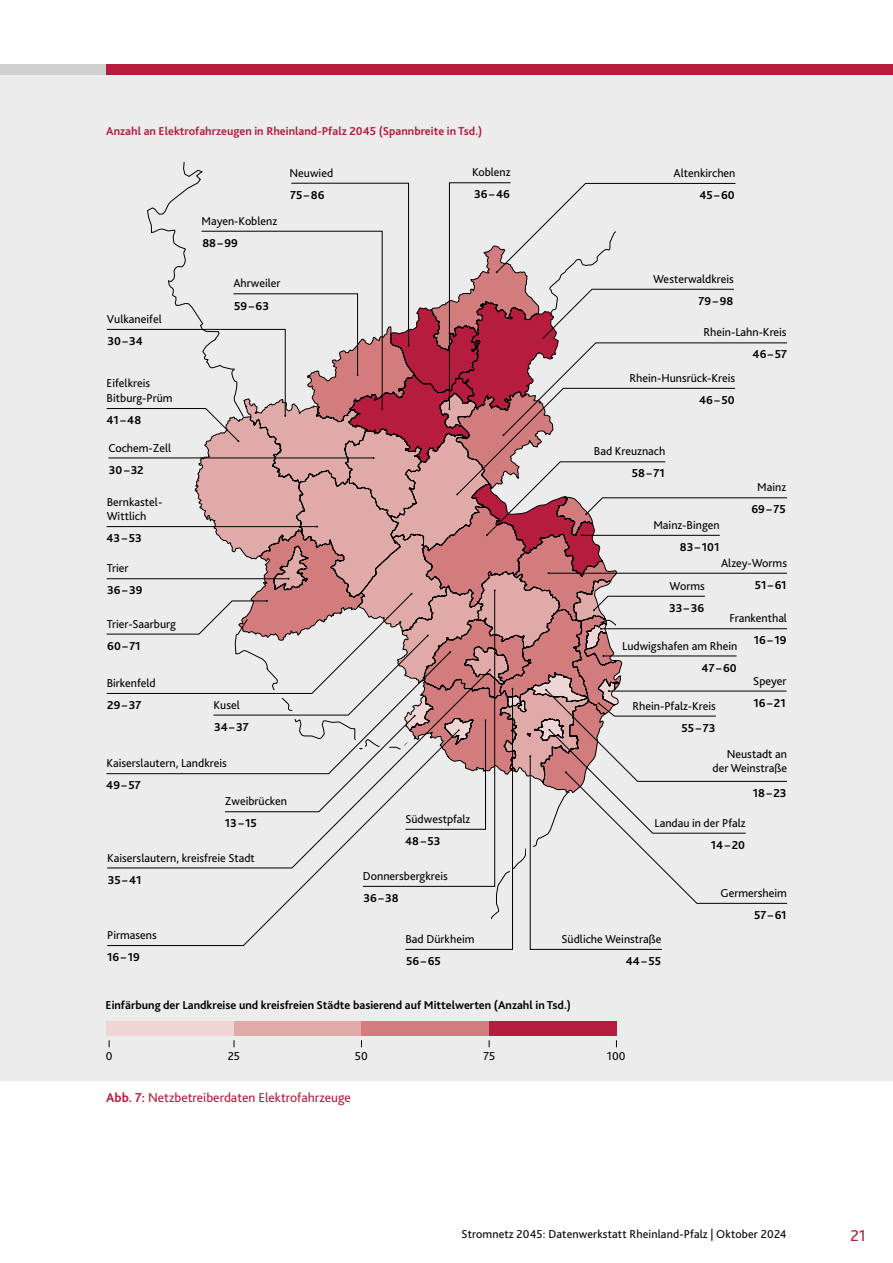
<style>
.page{position:relative;width:893px;height:1263px;background:#fff}
.page>*{position:absolute;margin:0;border:0;box-sizing:border-box;transform-origin:0 0}
.t1{font:16.5px "Bliss";color:#b61c3e}
.t2{font:13.5px "Bliss";color:#b61c3e}
.t3{font:12px/14.4px "Bliss";color:#000}
.t4{font:700 12px "Bliss";color:#000}
.t5{font:700 12px "Bliss";color:#b61c3e}
.s1{font-weight:700}
</style>
<div class="page">
<div style="left:0;top:74px;width:893px;height:1007px;background:#ececed"></div>
<div style="left:0;top:64px;width:106px;height:10px;background:#cfd0d0"></div>
<div style="left:106px;top:64px;width:787px;height:10px;background:#b61c3e"></div>
<svg style="left:106px;top:182px;width:681px;height:768px"></svg>
<div style="left:106px;top:1021px;width:128px;height:15px;background:#efd5d3"></div>
<div style="left:234px;top:1021px;width:127px;height:15px;background:#e0aaa8"></div>
<div style="left:361px;top:1021px;width:128px;height:15px;background:#d27c7e"></div>
<div style="left:489px;top:1021px;width:128px;height:15px;background:#b61c3e"></div>
<p class="t5" style="left:106px;top:123px;width:378px">Anzahl an Elektrofahrzeugen in Rheinland-Pfalz 2045 (Spannbreite in Tsd.)</p>
<p class="t3" style="left:289px;top:166px;width:45px">Neuwied</p>
<p class="t3" style="left:107px;top:312px;width:56px">Vulkaneifel</p>
<p class="t4" style="left:107px;top:334px;width:37px">30–34</p>
<p class="t3" style="left:201px;top:214px;width:77px">Mayen-Koblenz</p>
<p class="t4" style="left:202px;top:235px;width:37px">88–99</p>
<p class="t4" style="left:290px;top:188px;width:36px">75–86</p>
<p class="t3" style="left:233px;top:276px;width:49px">Ahrweiler</p>
<p class="t4" style="left:234px;top:298px;width:36px">59–63</p>
<p class="t3" style="left:107px;top:376px;width:68px">Eifelkreis<br>Bitburg-Prüm</p>
<p class="t4" style="left:107px;top:413px;width:36px">41–48</p>
<p class="t3" style="left:108px;top:440px;width:64px">Cochem-Zell</p>
<p class="t4" style="left:109px;top:462px;width:36px">30–32</p>
<p class="t3" style="left:107px;top:495px;width:57px">Bernkastel-<br>Wittlich</p>
<p class="t4" style="left:107px;top:531px;width:37px">43–53</p>
<p class="t3" style="left:107px;top:561px;width:23px">Trier</p>
<p class="t4" style="left:107px;top:583px;width:37px">36–39</p>
<p class="t3" style="left:107px;top:616px;width:71px">Trier-Saarburg</p>
<p class="t4" style="left:107px;top:638px;width:35px">60–71</p>
<p class="t3" style="left:107px;top:676px;width:51px">Birkenfeld</p>
<p class="t4" style="left:107px;top:697px;width:36px">29–37</p>
<p class="t3" style="left:213px;top:697px;width:28px">Kusel</p>
<p class="t4" style="left:214px;top:719px;width:36px">34–37</p>
<p class="t3" style="left:106px;top:756px;width:122px">Kaiserslautern, Landkreis</p>
<p class="t4" style="left:106px;top:778px;width:36px">49–57</p>
<p class="t3" style="left:225px;top:794px;width:64px">Zweibrücken</p>
<p class="t4" style="left:225px;top:816px;width:34px">13–15</p>
<p class="t3" style="left:107px;top:850px;width:149px">Kaiserslautern, kreisfreie Stadt</p>
<p class="t4" style="left:108px;top:872px;width:35px">35–41</p>
<p class="t3" style="left:107px;top:928px;width:51px">Pirmasens</p>
<p class="t4" style="left:107px;top:950px;width:34px">16–19</p>
<p class="t3" style="left:472px;top:165px;width:40px">Koblenz</p>
<p class="t4" style="left:474px;top:187px;width:37px">36–46</p>
<p class="t3" style="left:405px;top:812px;width:66px">Südwestpfalz</p>
<p class="t4" style="left:405px;top:833px;width:37px">48–53</p>
<p class="t3" style="left:363px;top:869px;width:87px">Donnersbergkreis</p>
<p class="t4" style="left:363px;top:890px;width:37px">36–38</p>
<p class="t3" style="left:405px;top:932px;width:71px">Bad Dürkheim</p>
<p class="t4" style="left:406px;top:953px;width:36px">56–65</p>
<p class="t3" style="left:674px;top:166px;width:63px">Altenkirchen</p>
<p class="t4" style="left:699px;top:188px;width:37px">45–60</p>
<p class="t3" style="left:653px;top:272px;width:82px">Westerwaldkreis</p>
<p class="t4" style="left:699px;top:293px;width:36px">79–98</p>
<p class="t3" style="left:703px;top:325px;width:85px">Rhein-Lahn-Kreis</p>
<p class="t3" style="left:629px;top:371px;width:107px">Rhein-Hunsrück-Kreis</p>
<p class="t3" style="left:594px;top:444px;width:73px">Bad Kreuznach</p>
<p class="t4" style="left:632px;top:466px;width:34px">58–71</p>
<p class="t4" style="left:699px;top:392px;width:37px">46–50</p>
<p class="t3" style="left:653px;top:518px;width:68px">Mainz-Bingen</p>
<p class="t4" style="left:680px;top:539px;width:41px">83– 101</p>
<p class="t4" style="left:753px;top:347px;width:36px">46–57</p>
<p class="t3" style="left:757px;top:480px;width:30px">Mainz</p>
<p class="t4" style="left:751px;top:502px;width:36px">69–75</p>
<p class="t3" style="left:670px;top:578px;width:37px">Worms</p>
<p class="t4" style="left:669px;top:600px;width:37px">33–36</p>
<p class="t3" style="left:721px;top:555px;width:67px">Alzey-Worms</p>
<p class="t4" style="left:755px;top:577px;width:33px">51–61</p>
<p class="t3" style="left:730px;top:611px;width:59px">Frankenthal</p>
<p class="t3" style="left:622px;top:638px;width:117px">Ludwigshafen am Rhein</p>
<p class="t4" style="left:702px;top:660px;width:37px">47–60</p>
<p class="t3" style="left:633px;top:698px;width:85px">Rhein-Pfalz-Kreis</p>
<p class="t4" style="left:682px;top:720px;width:35px">55–73</p>
<p class="t4" style="left:754px;top:633px;width:34px">16–19</p>
<p class="t3" style="left:753px;top:673px;width:35px">Speyer</p>
<p class="t4" style="left:753px;top:695px;width:34px">16–21</p>
<p class="t3" style="left:713px;top:746px;width:76px;text-align:right">Neustadt an der Weinstraße</p>
<p class="t4" style="left:753px;top:785px;width:35px">18–23</p>
<p class="t3" style="left:654px;top:815px;width:93px">Landau in der Pfalz</p>
<p class="t4" style="left:711px;top:837px;width:36px">14–20</p>
<p class="t3" style="left:721px;top:886px;width:68px">Germersheim</p>
<p class="t3" style="left:561px;top:932px;width:101px">Südliche Weinstraße</p>
<p class="t4" style="left:626px;top:953px;width:37px">44–55</p>
<p class="t4" style="left:754px;top:907px;width:34px">57–61</p>
<p class="t4" style="left:106px;top:997px;width:467px">Einfärbung der Landkreise und kreisfreien Städte basierend auf Mittelwerten (Anzahl in Tsd.)</p>
<p class="t3" style="left:106px;top:1049px;width:8px">0</p>
<p class="t3" style="left:228px;top:1049px;width:14px">25</p>
<p class="t3" style="left:355px;top:1049px;width:14px">50</p>
<p class="t3" style="left:483px;top:1049px;width:13px">75</p>
<p class="t3" style="left:607px;top:1049px;width:20px">100</p>
<p class="t2" style="left:106px;top:1089px;width:246px"><span class="s1">Abb. 7:</span> Netzbetreiberdaten Elektrofahrzeuge</p>
<p class="t3" style="left:461px;top:1227px;width:327px">Stromnetz 2045: Datenwerkstatt Rheinland-Pfalz | Oktober 2024</p>
<h1 class="t1" style="left:850px;top:1225px;width:17px">21</h1>
</div>
